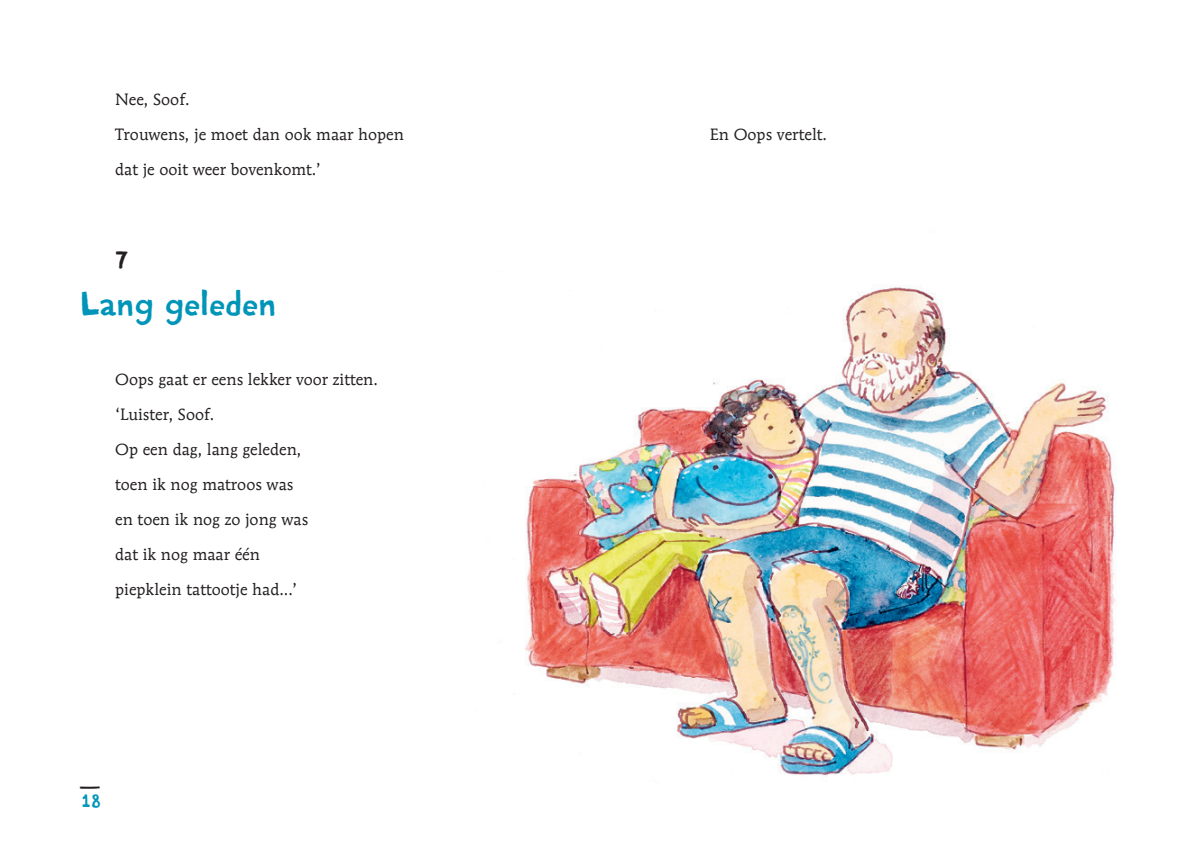
<style>
.page{position:relative;width:1191px;height:851px;background:#fff}
.page>*{position:absolute;margin:0;border:0;box-sizing:border-box;transform-origin:0 0}
.t1{font:37.5px "Handy Sans";color:#0095b8}
.t2{font:25px "Handy Sans";color:#231f20}
.t3{font:18.75px "Handy Sans";color:#0095b8}
.t4{font:18.75px "Handy Sans";color:#231f20;scale:2.02 1}
.t5{font:16.25px/35px "Mendoza Roman";color:#231f20}
</style>
<div class="page">
<img style="left:525px;top:287px;width:591px;height:489px">
<p class="t5" style="left:115px;top:82px;width:290px">Nee, Soof.<br>Trouwens, je moet dan ook maar hopen dat je ooit weer bovenkomt.’</p>
<h2 class="t2" style="left:115px;top:244px;width:15px">7</h2>
<h1 class="t1" style="left:80px;top:279px;width:198px">Lang geleden</h1>
<p class="t5" style="left:115px;top:362px;width:264px">Oops gaat er eens lekker voor zitten. ‘Luister, Soof.<br>Op een dag, lang geleden,<br>toen ik nog matroos was<br>en toen ik nog zo jong was<br>dat ik nog maar één<br>piepklein tattootje had...’</p>
<p class="t4" style="left:82px;top:766px;width:10px">_</p>
<p class="t3" style="left:81px;top:789px;width:21px">18</p>
<p class="t5" style="left:710px;top:117px;width:119px">En Oops vertelt.</p>
</div>
